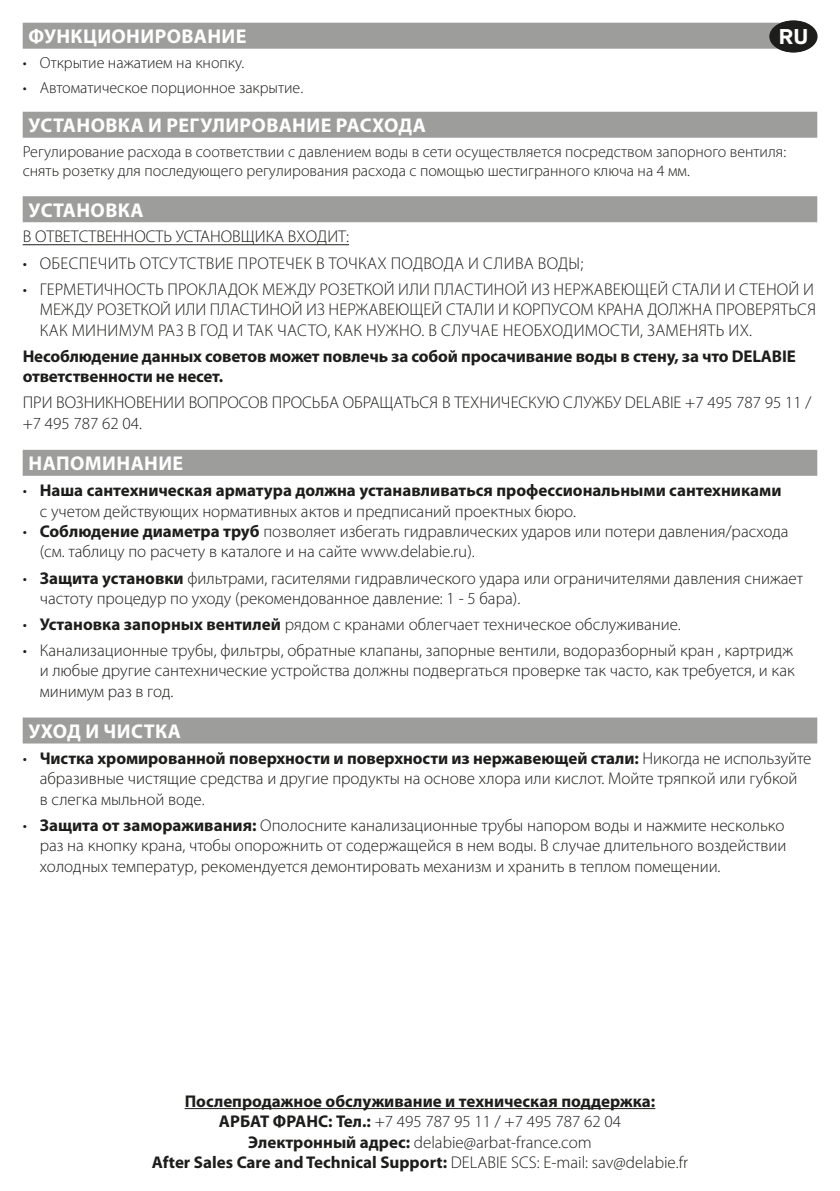
<style>
.page{position:relative;width:840px;height:1191px;background:#fff}
.page>*{position:absolute;margin:0;border:0;box-sizing:border-box;transform-origin:0 0}
.t1{font:700 22px "Theinhardt";color:#fff}
.t2{font:700 20px "Myriad Pro";letter-spacing:.02em;color:#fff}
.t3{font:300 17px/20.4px "Myriad Pro";color:#1d1d1b}
.t4{font:700 17px/20.4px "Myriad Pro";color:#1d1d1b}
.t5{font:300 17px "Myriad Pro";letter-spacing:.02em;color:#1d1d1b}
.t6{font:300 16px/19.2px "Myriad Pro";color:#1d1d1b}
.s1{font-weight:300}
.s2{font-weight:700}
</style>
<div class="page">
<div style="left:23px;top:23px;width:782px;height:26px;background:#9d9d9c"></div>
<div style="left:23px;top:112px;width:793px;height:26px;background:#9d9d9c"></div>
<div style="left:23px;top:196px;width:793px;height:26px;background:#9d9d9c"></div>
<hr style="left:23px;top:244px;width:326px;height:1px;background:#1d1d1b">
<div style="left:23px;top:450px;width:793px;height:26px;background:#9d9d9c"></div>
<div style="left:23px;top:717px;width:793px;height:26px;background:#9d9d9c"></div>
<hr style="left:184px;top:1108px;width:471px;height:1px;background:#1d1d1b">
<div style="left:768px;top:20px;width:49px;height:33px;background:#1d1d1b;border-radius:50%"></div>
<p class="t2" style="left:29px;top:23px;width:219px">ФУНКЦИОНИРОВАНИЕ</p>
<p class="t6" style="left:23px;top:53px;width:223px">• Открытие нажатием на кнопку.</p>
<p class="t6" style="left:23px;top:78px;width:282px">• Автоматическое порционное закрытие.</p>
<p class="t2" style="left:29px;top:112px;width:398px">УСТАНОВКА И РЕГУЛИРОВАНИЕ РАСХОДА</p>
<p class="t6" style="left:23px;top:142px;width:764px">Регулирование расхода в соответствии с давлением воды в сети осуществляется посредством запорного вентиля: снять розетку для последующего регулирования расхода с помощью шестигранного ключа на 4 мм.</p>
<p class="t2" style="left:29px;top:197px;width:116px">УСТАНОВКА</p>
<p class="t3" style="left:23px;top:227px;width:328px">В ОТВЕТСТВЕННОСТЬ УСТАНОВЩИКА ВХОДИТ:</p>
<p class="t5" style="left:23px;top:254px;width:561px">• ОБЕСПЕЧИТЬ ОТСУТСТВИЕ ПРОТЕЧЕК В ТОЧКАХ ПОДВОДА И СЛИВА ВОДЫ;</p>
<p class="t3" style="left:40px;top:279px;width:777px;text-align:justify;text-indent:-17px">• ГЕРМЕТИЧНОСТЬ ПРОКЛАДОК МЕЖДУ РОЗЕТКОЙ ИЛИ ПЛАСТИНОЙ ИЗ НЕРЖАВЕЮЩЕЙ СТАЛИ И СТЕНОЙ И МЕЖДУ РОЗЕТКОЙ ИЛИ ПЛАСТИНОЙ ИЗ НЕРЖАВЕЮЩЕЙ СТАЛИ И КОРПУСОМ КРАНА ДОЛЖНА ПРОВЕРЯТЬСЯ КАК МИНИМУМ РАЗ В ГОД И ТАК ЧАСТО, КАК НУЖНО. В СЛУЧАЕ НЕОБХОДИМОСТИ, ЗАМЕНЯТЬ ИХ.</p>
<p class="t4" style="left:23px;top:345px;width:774px">Несоблюдение данных советов может повлечь за собой просачивание воды в стену, за что DELABIE ответственности не несет.</p>
<p class="t3" style="left:23px;top:392px;width:789px">ПРИ ВОЗНИКНОВЕНИИ ВОПРОСОВ ПРОСЬБА ОБРАЩАТЬСЯ В ТЕХНИЧЕСКУЮ СЛУЖБУ DELABIE +7 495 787 95 11 / +7 495 787 62 04.</p>
<p class="t2" style="left:29px;top:450px;width:156px">НАПОМИНАНИЕ</p>
<p class="t4" style="left:40px;top:480px;width:743px;text-indent:-17px"><span class="s1">•</span> Наша сантехническая арматура должна устанавливаться профессиональными сантехниками <span class="s1">с учетом действующих нормативных актов и предписаний проектных бюро.</span></p>
<p class="t3" style="left:40px;top:521px;width:750px;text-indent:-17px">• <span class="s2">Соблюдение диаметра труб</span> позволяет избегать гидравлических ударов или потери давления/расхода (см. таблицу по расчету в каталоге и на сайте www.delabie.ru).</p>
<p class="t3" style="left:40px;top:568px;width:764px;text-indent:-17px">• <span class="s2">Защита установки</span> фильтрами, гасителями гидравлического удара или ограничителями давления снижает частоту процедур по уходу (рекомендованное давление: 1 - 5 бара).</p>
<p class="t3" style="left:23px;top:614px;width:659px">• <span class="s2">Установка запорных вентилей</span> рядом с кранами облегчает техническое обслуживание.</p>
<p class="t3" style="left:40px;top:640px;width:756px;text-align:justify;text-indent:-17px">• Канализационные трубы, фильтры, обратные клапаны, запорные вентили, водоразборный кран , картридж и любые другие сантехнические устройства должны подвергаться проверке так часто, как требуется, и как минимум раз в год.</p>
<p class="t2" style="left:29px;top:718px;width:154px">УХОД И ЧИСТКА</p>
<p class="t3" style="left:40px;top:748px;width:772px;text-indent:-17px">• <span class="s2">Чистка хромированной поверхности и поверхности из нержавеющей стали:</span> Никогда не используйте абразивные чистящие средства и другие продукты на основе хлора или кислот. Мойте тряпкой или губкой<br>в слегка мыльной воде.</p>
<p class="t3" style="left:40px;top:815px;width:748px;text-align:justify;text-indent:-17px">• <span class="s2">Защита от замораживания:</span> Ополосните канализационные трубы напором воды и нажмите несколько раз на кнопку крана, чтобы опорожнить от содержащейся в нем воды. В случае длительного воздействии холодных температур, рекомендуется демонтировать механизм и хранить в теплом помещении.</p>
<p class="t1" style="left:778px;top:23px;width:31px">RUFR</p>
<p class="t4" style="left:152px;top:1090px;width:537px;text-align:center">Послепродажное обслуживание и техническая поддержка:<br>АРБАТ ФРАНС: Тел.: <span class="s1">+7 495 787 95 11 / +7 495 787 62 04<br></span>Электронный адрес: <span class="s1">delabie@arbat-france.com<br></span>After Sales Care and Technical Support: <span class="s1">DELABIE SCS: E-mail: sav@delabie.fr</span></p>
</div>
